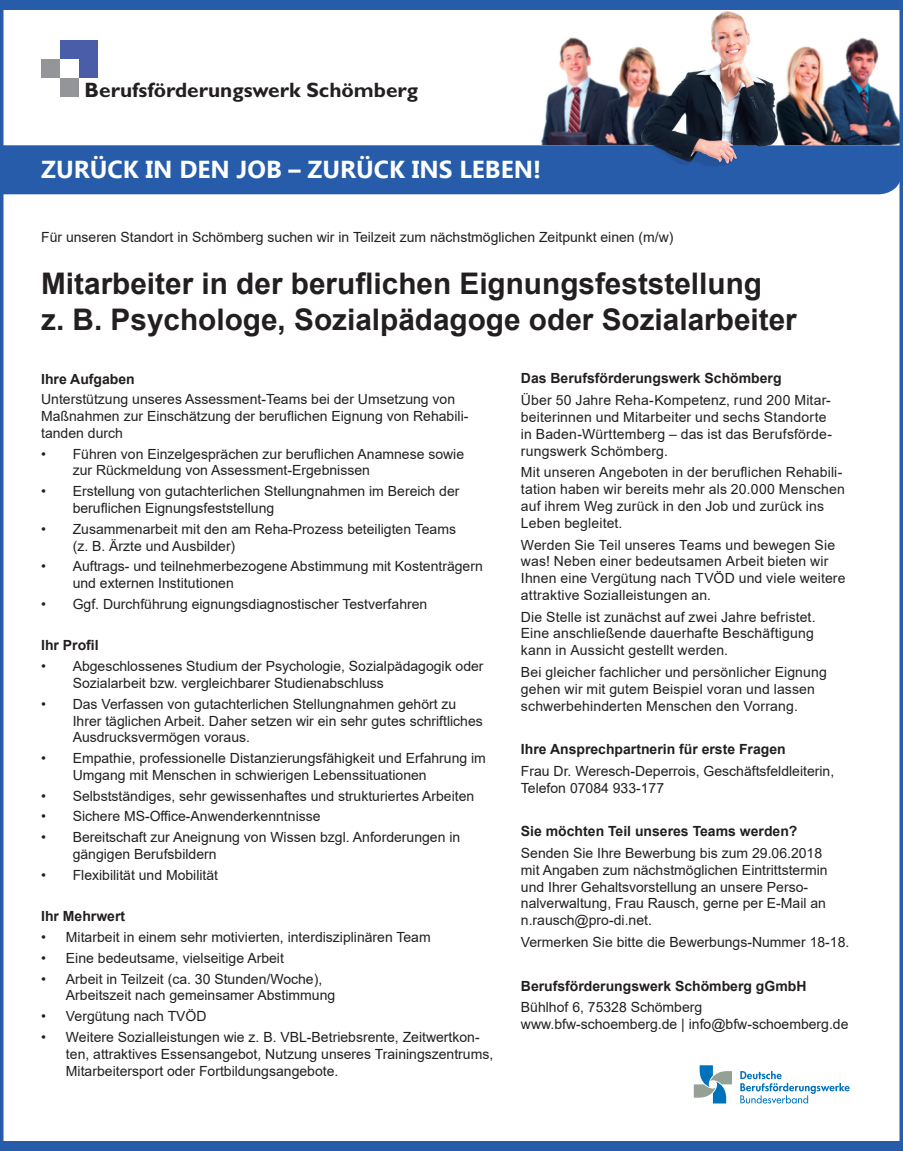
<style>
.page{position:relative;width:903px;height:1151px;background:#fff}
.page>*{position:absolute;margin:0;border:0;box-sizing:border-box;transform-origin:0 0}
.t1{font:700 29.75px/35.7px "Arial";color:#231f20}
.t2{font:700 24.5px "Ebrima";color:#fff}
.t3{font:700 20.82px "Gill Sans";color:#231f20}
.t4{font:14px/16.8px "Arial";color:#231f20}
.t5{font:700 14px "Arial";color:#231f20}
</style>
<div class="page">
<div style="left:5px;top:145px;width:893px;height:49px;background:#275caa"></div>
<img style="left:539px;top:11px;width:359px;height:159px">
<div style="left:79px;top:40px;width:19px;height:38px;background:#4a5da9"></div>
<div style="left:60px;top:40px;width:38px;height:19px;background:#4a5da9"></div>
<div style="left:41px;top:59px;width:19px;height:19px;background:#939598"></div>
<div style="left:60px;top:78px;width:19px;height:19px;background:#939598"></div>
<div style="left:0;top:1141px;width:899px;height:10px;background:#275caa"></div>
<svg style="left:694px;top:1065px;width:38px;height:38px"></svg>
<svg style="left:740px;top:1071px;width:110px;height:32px"></svg>
<div style="left:0;top:0;width:899px;height:10px;background:#275caa"></div>
<h3 class="t3" style="left:85px;top:77px;width:335px">Berufsförderungswerk Schömberg</h3>
<h2 class="t2" style="left:41px;top:151px;width:501px">ZURÜCK IN DEN JOB – ZURÜCK INS LEBEN!</h2>
<p class="t4" style="left:41px;top:228px;width:634px">Für unseren Standort in Schömberg suchen wir in Teilzeit zum nächstmöglichen Zeitpunkt einen (m/w)</p>
<h1 class="t1" style="left:41px;top:266px;width:757px">Mitarbeiter in der beruflichen Eignungsfeststellung<br>z. B. Psychologe, Sozialpädagoge oder Sozialarbeiter</h1>
<p class="t5" style="left:41px;top:369px;width:95px">Ihre Aufgaben</p>
<p class="t4" style="left:41px;top:391px;width:429px">Unterstützung unseres Assessment-Teams bei der Umsetzung von<br>Maßnahmen zur Einschätzung der beruflichen Eignung von Rehabili&shy;tanden durch</p>
<p class="t4" style="left:73px;top:445px;width:393px;text-indent:-32px">• Führen von Einzelgesprächen zur beruflichen Anamnese sowie zur Rückmeldung von Assessment-Ergebnissen</p>
<p class="t4" style="left:73px;top:483px;width:388px;text-indent:-32px">• Erstellung von gutachterlichen Stellungnahmen im Bereich der beruflichen Eignungsfeststellung</p>
<p class="t4" style="left:73px;top:520px;width:385px;text-indent:-32px">• Zusammenarbeit mit den am Reha-Prozess beteiligten Teams (z. B. Ärzte und Ausbilder)</p>
<p class="t4" style="left:73px;top:558px;width:412px;text-indent:-32px">• Auftrags- und teilnehmerbezogene Abstimmung mit Kostenträgern und externen Institutionen</p>
<p class="t4" style="left:41px;top:595px;width:388px">• Ggf. Durchführung eignungsdiagnostischer Testverfahren</p>
<p class="t5" style="left:41px;top:636px;width:59px">Ihr Profil</p>
<p class="t4" style="left:73px;top:658px;width:412px;text-indent:-32px">• Abgeschlossenes Studium der Psychologie, Sozialpädagogik oder<br>Sozialarbeit bzw. vergleichbarer Studienabschluss</p>
<p class="t4" style="left:73px;top:695px;width:412px;text-indent:-32px">• Das Verfassen von gutachterlichen Stellungnahmen gehört zu<br>Ihrer täglichen Arbeit. Daher setzen wir ein sehr gutes schriftliches<br>Ausdrucksvermögen voraus.</p>
<p class="t4" style="left:73px;top:750px;width:415px;text-indent:-32px">• Empathie, professionelle Distanzierungsfähigkeit und Erfahrung im<br>Umgang mit Menschen in schwierigen Lebenssituationen</p>
<p class="t4" style="left:41px;top:787px;width:435px">• Selbstständiges, sehr gewissenhaftes und strukturiertes Arbeiten</p>
<p class="t4" style="left:41px;top:808px;width:281px">• Sichere MS-Office-Anwenderkenntnisse</p>
<p class="t4" style="left:73px;top:829px;width:389px;text-indent:-32px">• Bereitschaft zur Aneignung von Wissen bzgl. Anforderungen in gängigen Berufsbildern</p>
<p class="t4" style="left:41px;top:866px;width:178px">• Flexibilität und Mobilität</p>
<p class="t5" style="left:41px;top:906px;width:86px">Ihr Mehrwert</p>
<p class="t4" style="left:41px;top:929px;width:391px">• Mitarbeit in einem sehr motivierten, interdisziplinären Team</p>
<p class="t4" style="left:41px;top:949px;width:244px">• Eine bedeutsame, vielseitige Arbeit</p>
<p class="t4" style="left:66px;top:970px;width:271px;text-indent:-25px">• Arbeit in Teilzeit (ca. 30 Stunden/Woche),<br>Arbeitszeit nach gemeinsamer Abstimmung</p>
<p class="t4" style="left:41px;top:1008px;width:167px">• Vergütung nach TVÖD</p>
<p class="t4" style="left:66px;top:1028px;width:429px;text-indent:-25px">• Weitere Sozialleistungen wie z. B. VBL-Betriebsrente, Zeitwertkon&shy;ten, attraktives Essensangebot, Nutzung unseres Trainingszentrums,<br>Mitarbeitersport oder Fortbildungsangebote.</p>
<p class="t5" style="left:521px;top:369px;width:262px">Das Berufsförderungswerk Schömberg</p>
<p class="t4" style="left:521px;top:392px;width:312px">Über 50 Jahre Reha-Kompetenz, rund 200 Mitar&shy;beiterinnen und Mitarbeiter und sechs Standorte in Baden-Württemberg – das ist das Berufsförde&shy;rungswerk Schömberg.</p>
<p class="t4" style="left:521px;top:464px;width:325px">Mit unseren Angeboten in der beruflichen Rehabili&shy;tation haben wir bereits mehr als 20.000 Menschen auf ihrem Weg zurück in den Job und zurück ins Leben begleitet.</p>
<p class="t4" style="left:521px;top:536px;width:326px">Werden Sie Teil unseres Teams und bewegen Sie was! Neben einer bedeutsamen Arbeit bieten wir Ihnen eine Vergütung nach TVÖD und viele weitere attraktive Sozialleistungen an.</p>
<p class="t4" style="left:521px;top:608px;width:296px">Die Stelle ist zunächst auf zwei Jahre befristet.<br>Eine anschließende dauerhafte Beschäftigung kann in Aussicht gestellt werden.</p>
<p class="t4" style="left:521px;top:664px;width:307px">Bei gleicher fachlicher und persönlicher Eignung gehen wir mit gutem Beispiel voran und lassen schwerbehinderten Menschen den Vorrang.</p>
<p class="t5" style="left:521px;top:739px;width:266px">Ihre Ansprechpartnerin für erste Fragen</p>
<p class="t4" style="left:521px;top:762px;width:315px">Frau Dr. Weresch-Deperrois, Geschäftsfeldleiterin,<br>Telefon 07084 933-177</p>
<p class="t5" style="left:521px;top:821px;width:278px">Sie möchten Teil unseres Teams werden?</p>
<p class="t4" style="left:521px;top:845px;width:308px">Senden Sie Ihre Bewerbung bis zum 29.06.2018 mit Angaben zum nächstmöglichen Eintrittstermin und Ihrer Gehaltsvorstellung an unsere Perso&shy;nalverwaltung, Frau Rausch, gerne per E-Mail an n.rausch@pro-di.net.</p>
<p class="t4" style="left:521px;top:933px;width:330px">Vermerken Sie bitte die Bewerbungs-Nummer 18-18.</p>
<p class="t5" style="left:521px;top:976px;width:287px">Berufsförderungswerk Schömberg gGmbH</p>
<p class="t4" style="left:521px;top:999px;width:329px">Bühlhof 6, 75328 Schömberg www.bfw-schoemberg.de | info@bfw-schoemberg.de</p>
</div>
